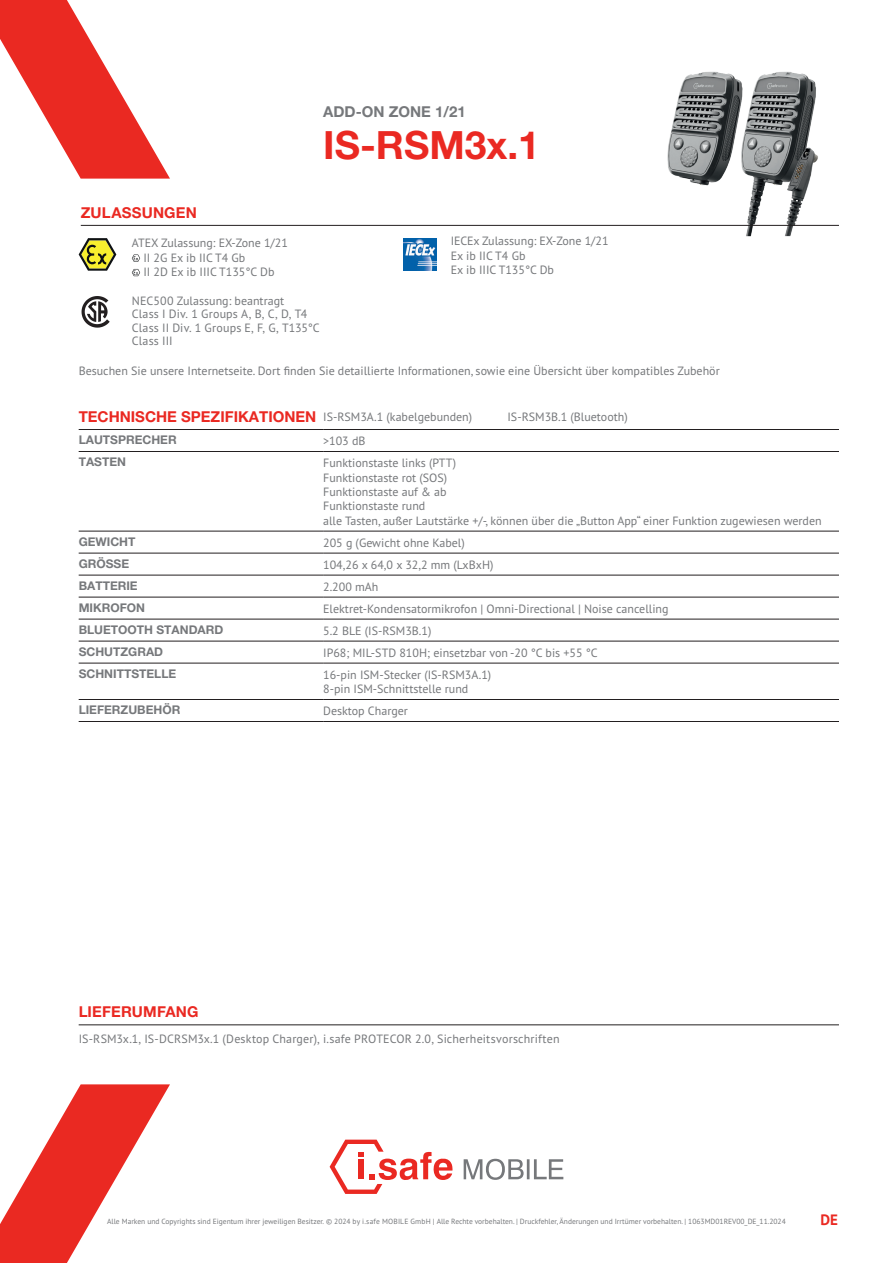
<style>
.page{position:relative;width:893px;height:1263px;background:#fff}
.page>*{position:absolute;margin:0;border:0;box-sizing:border-box;transform-origin:0 0}
.t1{font:700 39px "Helvetica Neue LT Pro";color:#ea2922}
.t2{font:700 15px "Helvetica Neue LT Pro";color:#ea2922}
.t3{font:700 15px "Helvetica Neue LT Pro";color:#76787b}
.t4{font:700 15px "PT Sans Pro";color:#ea2922}
.t5{font:12px/14.4px "PT Sans Pro";color:#76787b}
.t6{font:700 12px "Helvetica Neue LT Pro";color:#76787b}
.t7{font:7.5px "PT Sans Pro";color:#76787b}
.s1{font-family:"PT Sans Pro";font-weight:400;font-size:12px;color:#76787b}
</style>
<div class="page">
<svg style="left:464px;top:1159px;width:99px;height:21px"></svg>
<svg style="left:330px;top:1139px;width:123px;height:55px"></svg>
<svg style="left:0;top:0;width:170px;height:179px"></svg>
<svg style="left:0;top:1084px;width:170px;height:179px"></svg>
<svg style="left:82px;top:296px;width:28px;height:32px"></svg>
<svg style="left:79px;top:238px;width:37px;height:33px"></svg>
<img style="left:404px;top:238px;width:33px;height:33px">
<img style="left:656px;top:71px;width:176px;height:166px">
<hr style="left:79px;top:1024px;width:760px;height:1px;background:#231f20">
<hr style="left:79px;top:451px;width:244px;height:1px;background:#231f20">
<hr style="left:323px;top:451px;width:516px;height:1px;background:#231f20">
<hr style="left:79px;top:531px;width:244px;height:1px;background:#231f20">
<hr style="left:323px;top:531px;width:516px;height:1px;background:#231f20">
<hr style="left:79px;top:553px;width:244px;height:1px;background:#231f20">
<hr style="left:323px;top:553px;width:516px;height:1px;background:#231f20">
<hr style="left:79px;top:575px;width:244px;height:1px;background:#231f20">
<hr style="left:323px;top:575px;width:516px;height:1px;background:#231f20">
<hr style="left:79px;top:597px;width:244px;height:1px;background:#231f20">
<hr style="left:323px;top:597px;width:516px;height:1px;background:#231f20">
<hr style="left:79px;top:619px;width:244px;height:1px;background:#231f20">
<hr style="left:323px;top:619px;width:516px;height:1px;background:#231f20">
<hr style="left:79px;top:663px;width:244px;height:1px;background:#231f20">
<hr style="left:323px;top:663px;width:516px;height:1px;background:#231f20">
<hr style="left:79px;top:641px;width:244px;height:1px;background:#231f20">
<hr style="left:323px;top:641px;width:516px;height:1px;background:#231f20">
<hr style="left:79px;top:699px;width:244px;height:1px;background:#231f20">
<hr style="left:323px;top:699px;width:516px;height:1px;background:#231f20">
<hr style="left:79px;top:721px;width:244px;height:1px;background:#231f20">
<hr style="left:323px;top:721px;width:516px;height:1px;background:#231f20">
<hr style="left:79px;top:429px;width:244px;height:1px;background:#231f20">
<hr style="left:323px;top:429px;width:516px;height:1px;background:#231f20">
<hr style="left:81px;top:225px;width:758px;height:1px;background:#231f20">
<svg style="left:132px;top:255px;width:8px;height:7px"></svg>
<svg style="left:132px;top:269px;width:8px;height:7px"></svg>
<p class="t2" style="left:81px;top:203px;width:118px">ZULASSUNGEN</p>
<p class="t3" style="left:323px;top:102px;width:144px">ADD-ON ZONE 1/21</p>
<h1 class="t1" style="left:323px;top:121px;width:218px">IS-RSM3x.1</h1>
<p class="t5" style="left:143px;top:236px;width:146px;text-indent:-12px">ATEX Zulassung: EX-Zone 1/21<br>II 2G Ex ib IIC T4 Gb<br>II 2D Ex ib IIIC T135°C Db</p>
<p class="t5" style="left:451px;top:233px;width:159px">IECEx Zulassung: EX-Zone 1/21<br>Ex ib IIC T4 Gb<br>Ex ib IIIC T135°C Db</p>
<p class="t5" style="left:132px;top:293px;width:189px;line-height:13.5px">NEC500 Zulassung: beantragt<br>Class I Div. 1 Groups A, B, C, D, T4<br>Class II Div. 1 Groups E, F, G, T135°C<br>Class III</p>
<p class="t5" style="left:79px;top:364px;width:643px">Besuchen Sie unsere Internetseite. Dort finden Sie detaillierte Informationen, sowie eine Übersicht über kompatibles Zubehör</p>
<p class="t2" style="left:79px;top:407px;width:395px">TECHNISCHE SPEZIFIKATIONEN <span class="s1">IS-RSM3A.1 (kabelgebunden)</span></p>
<p class="t5" style="left:507px;top:410px;width:122px">IS-RSM3B.1 (Bluetooth)</p>
<p class="t6" style="left:79px;top:433px;width:100px">LAUTSPRECHER</p>
<p class="t5" style="left:323px;top:433px;width:44px">&gt;103 dB</p>
<p class="t6" style="left:79px;top:455px;width:49px">TASTEN</p>
<p class="t5" style="left:323px;top:455px;width:500px">Funktionstaste links (PTT)<br>Funktionstaste rot (SOS)<br>Funktionstaste auf &amp; ab<br>Funktionstaste rund<br>alle Tasten, außer Lautstärke +/-, können über die „Button App“ einer Funktion zugewiesen werden</p>
<p class="t6" style="left:79px;top:534px;width:58px">GEWICHT</p>
<p class="t5" style="left:323px;top:535px;width:143px">205 g (Gewicht ohne Kabel)</p>
<p class="t6" style="left:79px;top:556px;width:52px">GRÖSSE</p>
<p class="t5" style="left:323px;top:557px;width:172px">104,26 x 64,0 x 32,2 mm (LxBxH)</p>
<p class="t6" style="left:79px;top:578px;width:61px">BATTERIE</p>
<p class="t5" style="left:323px;top:579px;width:57px">2.200 mAh</p>
<p class="t6" style="left:79px;top:600px;width:68px">MIKROFON</p>
<p class="t5" style="left:323px;top:601px;width:347px">Elektret-Kondensatormikrofon | Omni-Directional | Noise cancelling</p>
<p class="t6" style="left:79px;top:622px;width:146px">BLUETOOTH STANDARD</p>
<p class="t5" style="left:323px;top:623px;width:110px">5.2 BLE (IS-RSM3B.1)</p>
<p class="t6" style="left:79px;top:644px;width:86px">SCHUTZGRAD</p>
<p class="t5" style="left:323px;top:645px;width:276px">IP68; MIL-STD 810H; einsetzbar von -20 °C bis +55 °C</p>
<p class="t6" style="left:79px;top:666px;width:99px">SCHNITTSTELLE</p>
<p class="t5" style="left:323px;top:667px;width:170px">16-pin ISM-Stecker (IS-RSM3A.1)<br>8-pin ISM-Schnittstelle rund</p>
<p class="t6" style="left:79px;top:703px;width:103px">LIEFERZUBEHÖR</p>
<p class="t5" style="left:323px;top:703px;width:86px">Desktop Charger</p>
<p class="t2" style="left:79px;top:1003px;width:121px">LIEFERUMFANG</p>
<p class="t5" style="left:79px;top:1031px;width:482px">IS-RSM3x.1, IS-DCRSM3x.1 (Desktop Charger), i.safe PROTECOR 2.0, Sicherheitsvorschriften</p>
<p class="t7" style="left:107px;top:1216px;width:680px">Alle Marken und Copyrights sind Eigentum ihrer jeweiligen Besitzer. © 2024 by i.safe MOBILE GmbH | Alle Rechte vorbehalten. | Druckfehler, Änderungen und Irrtümer vorbehalten. | 1063MD01REV00_DE_11.2024</p>
<p class="t4" style="left:820px;top:1209px;width:19px">DE</p>
</div>
